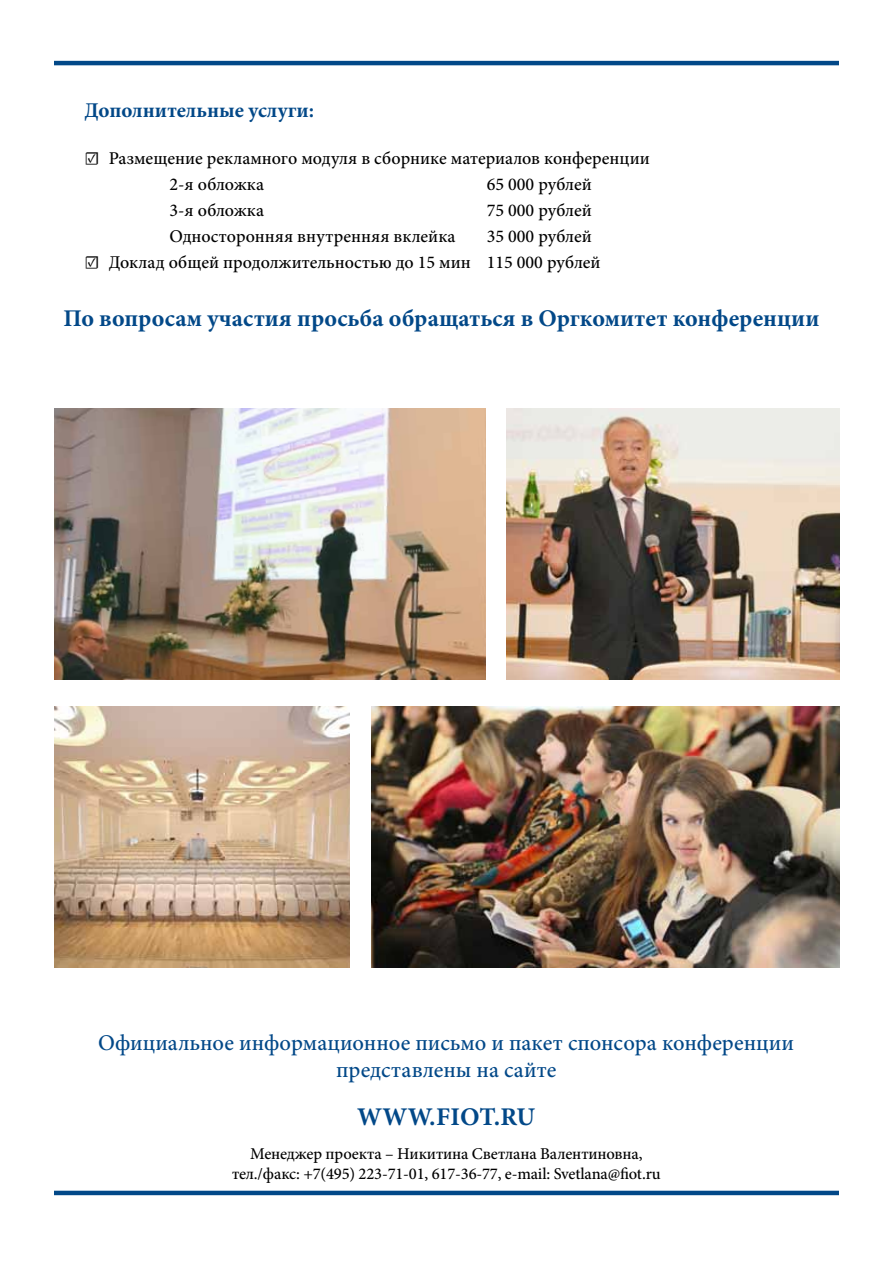
<style>
.page{position:relative;width:893px;height:1263px;background:#fff}
.page>*{position:absolute;margin:0;border:0;box-sizing:border-box;transform-origin:0 0}
.t1{font:700 25.5px "Minion Pro";letter-spacing:.01em;color:#024888}
.t2{font:700 24px "Minion Pro";color:#024888}
.t3{font:500 22.5px/27px "Minion Pro";color:#024888;text-align:center}
.t4{font:700 21px "Minion Pro";color:#024888}
.t5{font:500 18px/25.8px "Minion Pro";color:#000}
.t6{font:500 16.5px/19.8px "Minion Pro";letter-spacing:-.01em;color:#000;text-align:center}
.s1{font-weight:400}
</style>
<div class="page">
<hr style="left:54px;top:61px;width:785px;height:4px;background:#024888">
<hr style="left:54px;top:1191px;width:785px;height:4px;background:#024888">
<img style="left:371px;top:706px;width:468px;height:262px">
<img style="left:507px;top:409px;width:333px;height:270px">
<img style="left:54px;top:706px;width:296px;height:262px">
<img style="left:54px;top:409px;width:431px;height:270px">
<p class="t4" style="left:85px;top:96px;width:231px">ДОПОЛНИТЕЛЬНЫЕ УСЛУГИ:</p>
<p class="t5" style="left:170px;top:145px;width:482px;text-indent:-85px"><span class="s1">☑</span> Размещение рекламного модуля в сборнике материалов конференции<br>2-я обложка</p>
<p class="t5" style="left:487px;top:171px;width:107px">65 000 рублей</p>
<p class="t5" style="left:170px;top:197px;width:96px">3-я обложка</p>
<p class="t5" style="left:487px;top:197px;width:107px">75 000 рублей</p>
<p class="t5" style="left:170px;top:223px;width:287px">Односторонняя внутренняя вклейка</p>
<p class="t5" style="left:487px;top:223px;width:107px">35 000 рублей</p>
<p class="t5" style="left:85px;top:249px;width:518px"><span class="s1">☑</span> Доклад общей продолжительностью до 15 мин 115 000 рублей</p>
<h2 class="t2" style="left:63px;top:301px;width:757px">ПО ВОПРОСАМ УЧАСТИЯ ПРОСЬБА ОБРАЩАТЬСЯ В ОРГКОМИТЕТ КОНФЕРЕНЦИИ</h2>
<p class="t3" style="left:98px;top:1029px;width:697px">Официальное информационное письмо и пакет спонсора конференции представлены на сайте</p>
<h1 class="t1" style="left:357px;top:1099px;width:179px">WWW.FIOT.RU</h1>
<p class="t6" style="left:232px;top:1143px;width:430px">Менеджер проекта – Никитина Светлана Валентиновна, тел./факс: +7(495) 223-71-01, 617-36-77, e-mail: Svetlana@fiot.ru</p>
</div>
